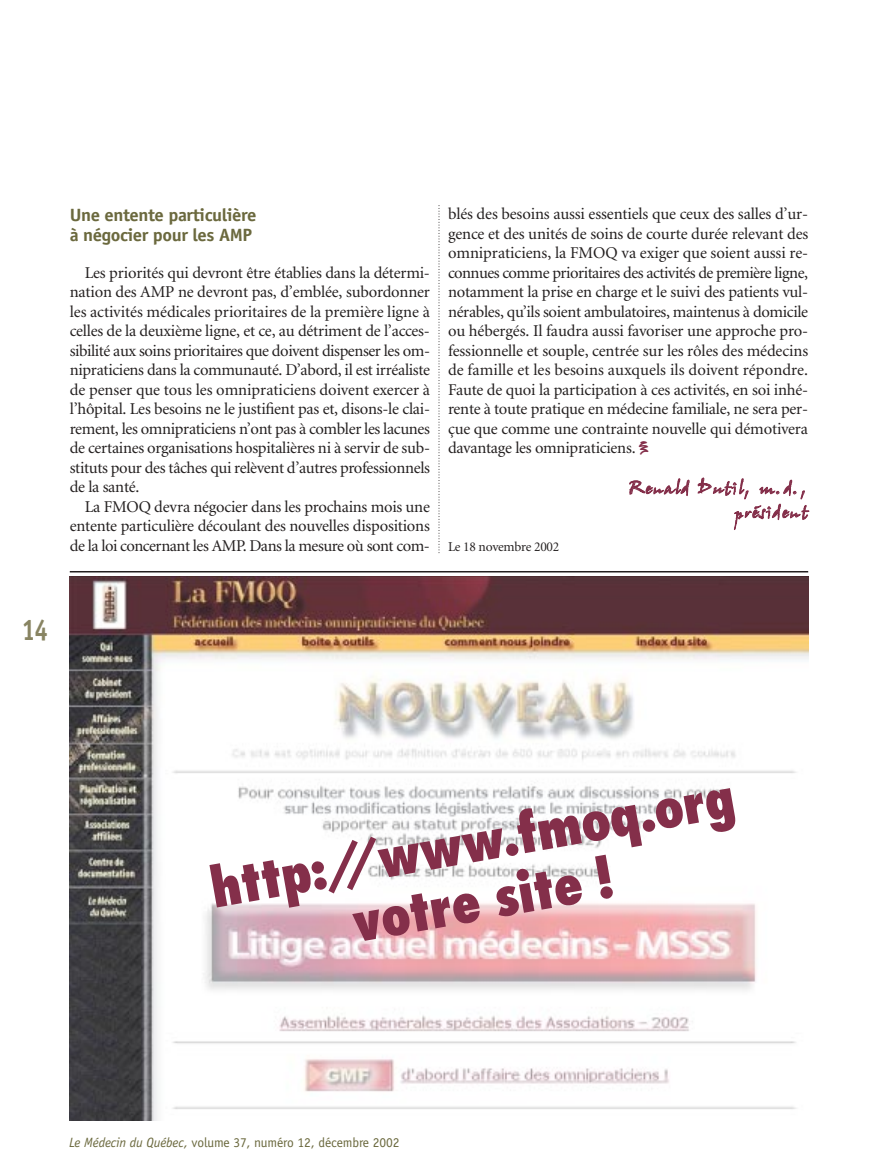
<style>
.page{position:relative;width:878px;height:1175px;background:#fff}
.page>*{position:absolute;margin:0;border:0;box-sizing:border-box;transform-origin:0 0}
.t1{font:800 condensed 54px/58.5px "Futura";color:#842f4a;text-align:center}
.t2{font:700 30px "Officina Sans";color:#888462;scale:.8 1}
.t3{font:18px/24px "John Handy Plain";letter-spacing:.045em;color:#842f4a;text-align:right}
.t4{font:700 17.85px/19.5px "Officina Sans";letter-spacing:-.025em;color:#6b693e;scale:1.05 1}
.t5{font:16.5px/19.5px "Minion";letter-spacing:-.02em;color:#231f1f;text-align:justify}
.t6{font:13.5px "Officina Sans";letter-spacing:-.01em;color:#6b693e}
.t7{font:13.5px "Minion";letter-spacing:-.015em;color:#231f1f}
.s1{font-family:"Mini Pics Confetti";font-weight:800;color:#842f4a}
.s2{font-style:italic}
</style>
<div class="page">
<svg style="left:438px;top:205px;width:1px;height:349px"></svg>
<img style="left:70px;top:576px;width:738px;height:544px">
<hr style="left:70px;top:571px;width:738px;height:1px;background:#231f1f">
<p class="t4" style="left:70px;top:207px;width:179px">Une entente particulière à négocier pour les AMP</p>
<p class="t5" style="left:70px;top:264px;width:362px;text-indent:15px">Les priorités qui devront être établies dans la détermi&shy;nation des AMP ne devront pas, d’emblée, subordonner les activités médicales prioritaires de la première ligne à celles de la deuxième ligne, et ce, au détriment de l’acces&shy;sibilité aux soins prioritaires que doivent dispenser les om&shy;nipraticiens dans la communauté. D’abord, il est irréaliste de penser que tous les omnipraticiens doivent exercer à l’hôpital. Les besoins ne le justifient pas et, disons-le clai&shy;rement, les omnipraticiens n’ont pas à combler les lacunes de certaines organisations hospitalières ni à servir de sub&shy;stituts pour des tâches qui relèvent d’autres professionnels de la santé.</p>
<p class="t5" style="left:70px;top:498px;width:361px;text-indent:15px">La FMOQ devra négocier dans les prochains mois une entente particulière découlant des nouvelles dispositions de la loi concernant les AMP. Dans la mesure où sont com-</p>
<p class="t5" style="left:448px;top:205px;width:362px">blés des besoins aussi essentiels que ceux des salles d’ur&shy;gence et des unités de soins de courte durée relevant des omnipraticiens, la FMOQ va exiger que soient aussi re&shy;connues comme prioritaires des activités de première ligne, notamment la prise en charge et le suivi des patients vul&shy;nérables, qu’ils soient ambulatoires, maintenus à domicile ou hébergés. Il faudra aussi favoriser une approche pro&shy;fessionnelle et souple, centrée sur les rôles des médecins de famille et les besoins auxquels ils doivent répondre.<br>Faute de quoi la participation à ces activités, en soi inhé&shy;rente à toute pratique en médecine familiale, ne sera per&shy;çue que comme une contrainte nouvelle qui démotivera davantage les omnipraticiens. <span class="s1">c</span></p>
<p class="t3" style="left:628px;top:478px;width:181px">Renald Dutil, m.d., président</p>
<p class="t7" style="left:448px;top:541px;width:113px">Le 18 novembre 2002</p>
<h2 class="t2" style="left:22px;top:618px;width:34px">14</h2>
<h1 class="t1" style="left:206px;top:864px;width:533px;rotate:-10deg">http://www.fmoq.org votre site !</h1>
<p class="t6" style="left:69px;top:1137px;width:332px"><span class="s2">Le Médecin du Québec,</span> volume 37, numéro 12, décembre 2002</p>
</div>
